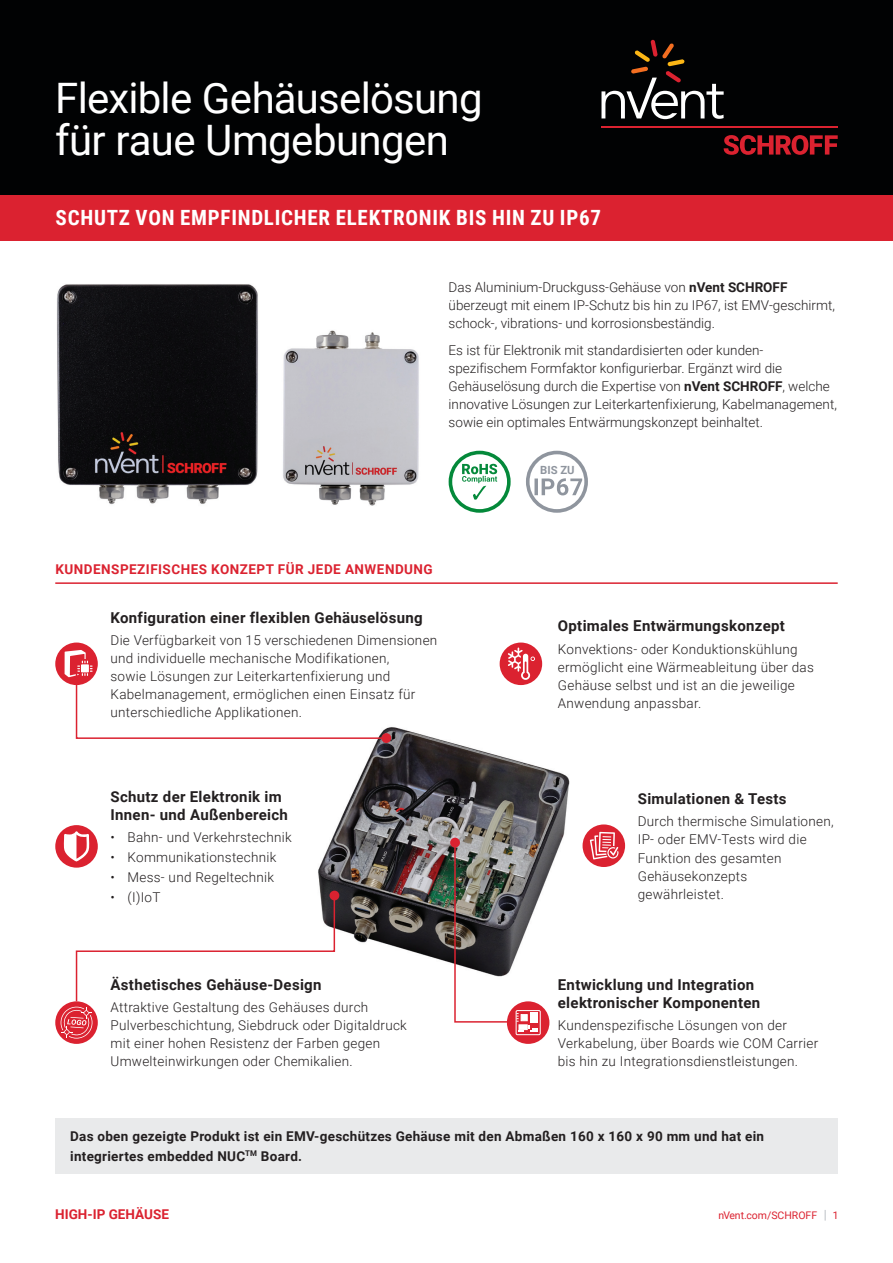
<style>
.page{position:relative;width:893px;height:1263px;background:#fff}
.page>*{position:absolute;margin:0;border:0;box-sizing:border-box;transform-origin:0 0}
.Page_1_Header_-_nVen{font:42px/42px "Roboto";letter-spacing:-.015em;color:#fff}
.t1{font:700 21px "Roboto Condensed";letter-spacing:.035em;color:#fff}
.t2{font:700 15px/18px "Roboto";letter-spacing:.02em;color:#231f20}
.Paragraph_Style_1{font:300 13.5px/18px "Roboto";letter-spacing:.02em;color:#231f20}
.Paragraph_Style_1-2{font:300 13.5px/18px "Roboto";color:#231f20}
.t3{font:700 13.5px/19.5px "Roboto";letter-spacing:.02em;color:#231f20}
.Subhead_-_nVent_Data{font:700 13.5px "Roboto";letter-spacing:.035em;color:#db2230}
.URL_Page___Red__Foot{font:700 13.5px "Roboto";color:#db2230}
.Table_text{font:700 11.25px "Roboto";color:#8f959e}
.URL_Page___Red__Foot-2{font:10.5px "Roboto";color:#db2230}
.s1{font-weight:700}
.s2{font-weight:300;font-size:12.6px;color:#8f959e}
</style>
<div class="page">
<hr style="left:55px;top:582px;width:783px;height:2px;background:#db2230">
<div style="left:0;top:195px;width:893px;height:45px;background:#db2230"></div>
<div style="left:0;top:0;width:893px;height:195px;background:#010203"></div>
<svg style="left:724px;top:135px;width:114px;height:20px"></svg>
<hr style="left:601px;top:126px;width:237px;height:2px;background:#db2230">
<svg style="left:601px;top:40px;width:123px;height:79px"></svg>
<img style="left:57px;top:284px;width:362px;height:222px">
<div style="left:449px;top:451px;width:62px;height:62px;border:4px solid #04893a;border-radius:50%"></div>
<svg style="left:462px;top:464px;width:35px;height:36px"></svg>
<div style="left:526px;top:451px;width:62px;height:62px;border:4px solid #8f959e;border-radius:50%"></div>
<svg style="left:534px;top:478px;width:48px;height:17px"></svg>
<img style="left:318px;top:727px;width:267px;height:237px">
<div style="left:507px;top:1001px;width:42px;height:43px;background:#db2230;border-radius:50%"></div>
<div style="left:516px;top:1010px;width:25px;height:25px;border:1px solid #fff"></div>
<div style="left:500px;top:642px;width:42px;height:43px;background:#db2230;border-radius:50%"></div>
<svg style="left:508px;top:647px;width:27px;height:33px"></svg>
<div style="left:583px;top:824px;width:42px;height:43px;background:#db2230;border-radius:50%"></div>
<svg style="left:590px;top:832px;width:28px;height:27px"></svg>
<svg style="left:55px;top:642px;width:43px;height:43px"></svg>
<div style="left:55px;top:825px;width:43px;height:43px;background:#db2230;border-radius:50%"></div>
<svg style="left:64px;top:831px;width:25px;height:30px"></svg>
<div style="left:55px;top:1001px;width:43px;height:43px;background:#db2230;border-radius:50%"></div>
<svg style="left:65px;top:650px;width:320px;height:90px"></svg>
<div style="left:381px;top:733px;width:10px;height:10px;background:#db2230;border-radius:50%"></div>
<div style="left:330px;top:891px;width:9px;height:9px;background:#db2230;border-radius:50%"></div>
<div style="left:450px;top:838px;width:10px;height:9px;background:#db2230;border-radius:50%"></div>
<svg style="left:453px;top:841px;width:84px;height:191px"></svg>
<svg style="left:59px;top:894px;width:277px;height:145px"></svg>
<div style="left:55px;top:1118px;width:783px;height:56px;background:#e9eaeb"></div>
<p class="Page_1_Header_-_nVen" style="left:55px;top:75px;width:429px">Flexible Gehäuselösung für raue Umgebungen</p>
<p class="t1" style="left:56px;top:203px;width:547px">SCHUTZ VON EMPFINDLICHER ELEKTRONIK BIS HIN ZU IP67</p>
<p class="Paragraph_Style_1-2" style="left:449px;top:278px;width:388px">Das Aluminium-Druckguss-Gehäuse von <span class="s1">nVent SCHROFF </span>überzeugt mit einem IP-Schutz bis hin zu IP67, ist EMV-geschirmt, schock-, vibrations- und korrosionsbeständig.</p>
<p class="Paragraph_Style_1-2" style="left:449px;top:340px;width:390px">Es ist für Elektronik mit standardisierten oder kunden&shy;spezifischem Formfaktor konfigurierbar. Ergänzt wird die Gehäuselösung durch die Expertise von <span class="s1">nVent SCHROFF</span>, welche innovative Lösungen zur Leiterkartenfixierung, Kabelmanagement, sowie ein optimales Entwärmungskonzept beinhaltet.</p>
<p class="Subhead_-_nVent_Data" style="left:56px;top:560px;width:379px">KUNDENSPEZIFISCHES KONZEPT FÜR JEDE ANWENDUNG</p>
<p class="t2" style="left:111px;top:608px;width:314px">Konfiguration einer flexiblen Gehäuselösung</p>
<p class="Paragraph_Style_1" style="left:111px;top:631px;width:328px">Die Verfügbarkeit von 15 verschiedenen Dimensionen und individuelle mechanische Modifikationen,<br>sowie Lösungen zur Leiterkartenfixierung und Kabelmanagement, ermöglichen einen Einsatz für unterschiedliche Applikationen.</p>
<p class="t2" style="left:111px;top:787px;width:179px">Schutz der Elektronik im<br>Innen- und Außenbereich</p>
<p class="Paragraph_Style_1" style="left:111px;top:828px;width:183px">• Bahn- und Verkehrstechnik</p>
<p class="Paragraph_Style_1" style="left:111px;top:848px;width:167px">• Kommunikationstechnik</p>
<p class="Paragraph_Style_1" style="left:111px;top:868px;width:165px">• Mess- und Regeltechnik</p>
<p class="Paragraph_Style_1" style="left:111px;top:888px;width:51px">• (I)IoT</p>
<p class="t2" style="left:111px;top:975px;width:212px">Ästhetisches Gehäuse-Design</p>
<p class="Paragraph_Style_1" style="left:111px;top:998px;width:259px">Attraktive Gestaltung des Gehäuses durch</p>
<p class="Paragraph_Style_1" style="left:111px;top:1016px;width:298px">Pulverbeschichtung, Siebdruck oder Digitaldruck</p>
<p class="Paragraph_Style_1" style="left:111px;top:1034px;width:271px">mit einer hohen Resistenz der Farben gegen</p>
<p class="Paragraph_Style_1" style="left:111px;top:1052px;width:244px">Umwelteinwirkungen oder Chemikalien.</p>
<p class="Table_text" style="left:540px;top:462px;width:36px">BIS ZU</p>
<p class="t2" style="left:558px;top:616px;width:229px">Optimales Entwärmungskonzept</p>
<p class="Paragraph_Style_1" style="left:558px;top:639px;width:258px">Konvektions- oder Konduktionskühlung ermöglicht eine Wärmeableitung über das Gehäuse selbst und ist an die jeweilige Anwendung anpassbar.</p>
<p class="t2" style="left:638px;top:789px;width:150px">Simulationen &amp; Tests</p>
<p class="Paragraph_Style_1" style="left:638px;top:812px;width:197px">Durch thermische Simulationen,</p>
<p class="Paragraph_Style_1" style="left:638px;top:830px;width:170px">IP- oder EMV-Tests wird die<br>Funktion des gesamten<br>Gehäusekonzepts</p>
<p class="Paragraph_Style_1" style="left:638px;top:884px;width:88px">gewährleistet.</p>
<p class="t2" style="left:558px;top:975px;width:204px">Entwicklung und Integration elektronischer Komponenten</p>
<p class="Paragraph_Style_1" style="left:558px;top:1016px;width:262px">Kundenspezifische Lösungen von der<br>Verkabelung, über Boards wie COM Carrier bis hin zu Integrationsdienstleistungen.</p>
<p class="t3" style="left:70px;top:1126px;width:695px">Das oben gezeigte Produkt ist ein EMV-geschützes Gehäuse mit den Abmaßen 160 x 160 x 90 mm und hat ein integriertes embedded NUC<sup>TM</sup> Board.</p>
<p class="URL_Page___Red__Foot" style="left:55px;top:1204px;width:115px">HIGH-IP GEHÄUSE</p>
<p class="URL_Page___Red__Foot-2" style="left:719px;top:1207px;width:121px">nVent.com/SCHROFF <span class="s2">|</span> 1</p>
</div>
